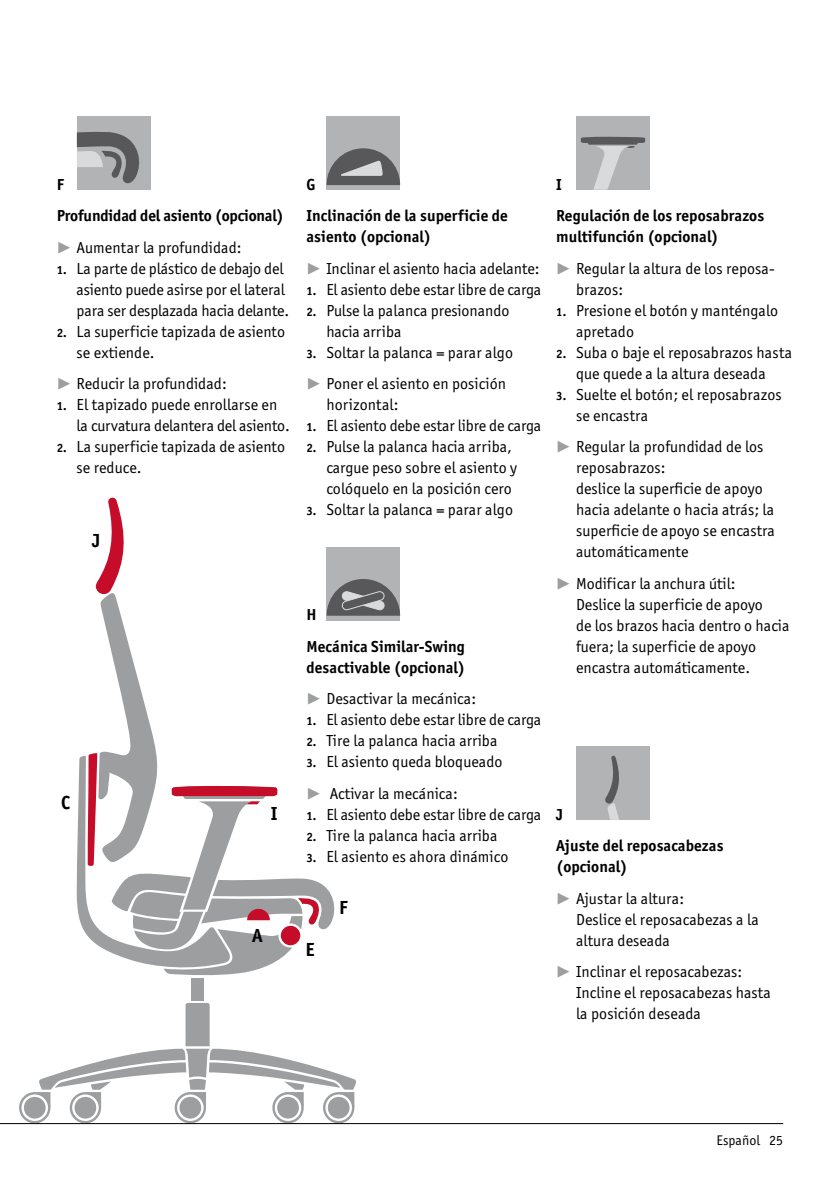
<style>
.page{position:relative;width:840px;height:1191px;background:#fff}
.page>*{position:absolute;margin:0;border:0;box-sizing:border-box;transform-origin:0 0}
.Subline_Bold{font:700 19px "Officina San Itc T";color:#000}
.Text_Book{font:16px/21px "Officina San Itc T";letter-spacing:.005em;color:#000}
.Normal_Bold{font:700 16px/21px "Officina San Itc T";letter-spacing:.005em;color:#000}
.t1{font:14px "Officina San Itc T";letter-spacing:.005em;color:#000}
.s1{font-family:"European Pi Four";font-size:15px;color:#9c9e9f}
.s2{font-weight:700;font-size:12px}
</style>
<div class="page">
<svg style="left:19px;top:1003px;width:337px;height:120px"></svg>
<div style="left:191px;top:977px;width:12px;height:23px;background:#9c9e9f"></div>
<div style="left:77px;top:116px;width:73px;height:74px;background:#b1b3b4"></div>
<svg style="left:77px;top:131px;width:63px;height:53px"></svg>
<div style="left:326px;top:116px;width:74px;height:74px;background:#b1b3b4"></div>
<svg style="left:326px;top:148px;width:74px;height:37px"></svg>
<div style="left:576px;top:116px;width:73px;height:74px;background:#b1b3b4"></div>
<svg style="left:580px;top:137px;width:64px;height:53px"></svg>
<svg style="left:77px;top:497px;width:323px;height:478px"></svg>
<div style="left:576px;top:746px;width:73px;height:74px;background:#b1b3b4"></div>
<svg style="left:605px;top:755px;width:14px;height:65px"></svg>
<hr style="left:0;top:1123px;width:782px;height:1px;background:#000">
<p class="Normal_Bold" style="left:57px;top:173px;width:9px">F</p>
<p class="Normal_Bold" style="left:306px;top:173px;width:10px">G</p>
<p class="Normal_Bold" style="left:556px;top:173px;width:7px">I</p>
<p class="Normal_Bold" style="left:57px;top:205px;width:228px">Profundidad del asiento (opcional)</p>
<p class="Text_Book" style="left:57px;top:237px;width:186px"><span class="s1">P</span> Aumentar la profundidad:</p>
<p class="Text_Book" style="left:77px;top:258px;width:214px;text-indent:-20px"><span class="s2">1.</span> La parte de plástico de debajo del asiento puede asirse por el lateral para ser desplazada hacia delante.</p>
<p class="Text_Book" style="left:77px;top:321px;width:210px;text-indent:-20px"><span class="s2">2.</span> La superficie tapizada de asiento se extiende.</p>
<p class="Text_Book" style="left:57px;top:373px;width:171px"><span class="s1">P</span> Reducir la profundidad:</p>
<p class="Text_Book" style="left:77px;top:394px;width:215px;text-indent:-20px"><span class="s2">1.</span> El tapizado puede enrollarse en la curvatura delantera del asiento.</p>
<p class="Text_Book" style="left:77px;top:436px;width:210px;text-indent:-20px"><span class="s2">2.</span> La superficie tapizada de asiento se reduce.</p>
<p class="Subline_Bold" style="left:92px;top:528px;width:10px">J</p>
<p class="Subline_Bold" style="left:61px;top:791px;width:10px">C</p>
<p class="Subline_Bold" style="left:271px;top:801px;width:8px">I</p>
<p class="Subline_Bold" style="left:252px;top:924px;width:12px">A</p>
<p class="Normal_Bold" style="left:306px;top:205px;width:203px">Inclinación de la superficie de</p>
<p class="Normal_Bold" style="left:306px;top:226px;width:126px">asiento (opcional)</p>
<p class="Text_Book" style="left:306px;top:258px;width:234px"><span class="s1">P</span> Inclinar el asiento hacia adelante:</p>
<p class="Text_Book" style="left:306px;top:279px;width:236px"><span class="s2">1.</span> El asiento debe estar libre de carga</p>
<p class="Text_Book" style="left:306px;top:300px;width:204px"><span class="s2">2.</span> Pulse la palanca presionando</p>
<p class="Text_Book" style="left:326px;top:321px;width:76px">hacia arriba</p>
<p class="Text_Book" style="left:306px;top:342px;width:208px"><span class="s2">3.</span> Soltar la palanca = parar algo</p>
<p class="Text_Book" style="left:306px;top:373px;width:201px"><span class="s1">P</span> Poner el asiento en posición</p>
<p class="Text_Book" style="left:326px;top:394px;width:74px">horizontal:</p>
<p class="Text_Book" style="left:306px;top:415px;width:236px"><span class="s2">1.</span> El asiento debe estar libre de carga</p>
<p class="Text_Book" style="left:306px;top:436px;width:207px"><span class="s2">2.</span> Pulse la palanca hacia arriba,</p>
<p class="Text_Book" style="left:326px;top:457px;width:192px">cargue peso sobre el asiento y colóquelo en la posición cero</p>
<p class="Text_Book" style="left:306px;top:499px;width:208px"><span class="s2">3.</span> Soltar la palanca = parar algo</p>
<p class="Normal_Bold" style="left:306px;top:604px;width:12px">H</p>
<p class="Normal_Bold" style="left:306px;top:635px;width:160px">Mecánica Similar-Swing desactivable (opcional)</p>
<p class="Text_Book" style="left:306px;top:688px;width:171px"><span class="s1">P</span> Desactivar la mecánica:</p>
<p class="Text_Book" style="left:306px;top:709px;width:236px"><span class="s2">1.</span> El asiento debe estar libre de carga</p>
<p class="Text_Book" style="left:306px;top:730px;width:192px"><span class="s2">2.</span> Tire la palanca hacia arriba</p>
<p class="Text_Book" style="left:306px;top:751px;width:197px"><span class="s2">3.</span> El asiento queda bloqueado</p>
<p class="Text_Book" style="left:306px;top:783px;width:153px"><span class="s1">P</span> Activar la mecánica:</p>
<p class="Text_Book" style="left:306px;top:804px;width:236px"><span class="s2">1.</span> El asiento debe estar libre de carga</p>
<p class="Text_Book" style="left:306px;top:825px;width:192px"><span class="s2">2.</span> Tire la palanca hacia arriba</p>
<p class="Text_Book" style="left:306px;top:846px;width:203px"><span class="s2">3.</span> El asiento es ahora dinámico</p>
<p class="Subline_Bold" style="left:305px;top:938px;width:11px">E</p>
<p class="Subline_Bold" style="left:339px;top:896px;width:10px">F</p>
<p class="Normal_Bold" style="left:556px;top:205px;width:209px">Regulación de los reposabrazos multifunción (opcional)</p>
<p class="Text_Book" style="left:556px;top:258px;width:220px"><span class="s1">P</span> Regular la altura de los reposa-</p>
<p class="Text_Book" style="left:575px;top:279px;width:48px">brazos:</p>
<p class="Text_Book" style="left:556px;top:300px;width:223px"><span class="s2">1.</span> Presione el botón y manténgalo</p>
<p class="Text_Book" style="left:575px;top:321px;width:59px">apretado</p>
<p class="Text_Book" style="left:556px;top:342px;width:237px"><span class="s2">2.</span> Suba o baje el reposabrazos hasta</p>
<p class="Text_Book" style="left:575px;top:363px;width:191px">que quede a la altura deseada</p>
<p class="Text_Book" style="left:556px;top:384px;width:227px"><span class="s2">3.</span> Suelte el botón; el reposabrazos</p>
<p class="Text_Book" style="left:575px;top:405px;width:74px">se encastra</p>
<p class="Text_Book" style="left:556px;top:436px;width:209px"><span class="s1">P</span> Regular la profundidad de los</p>
<p class="Text_Book" style="left:575px;top:457px;width:91px">reposabrazos:</p>
<p class="Text_Book" style="left:575px;top:478px;width:188px">deslice la superficie de apoyo</p>
<p class="Text_Book" style="left:575px;top:499px;width:199px">hacia adelante o hacia atrás; la</p>
<p class="Text_Book" style="left:575px;top:520px;width:200px">superficie de apoyo se encastra</p>
<p class="Text_Book" style="left:575px;top:541px;width:114px">automáticamente</p>
<p class="Text_Book" style="left:556px;top:573px;width:181px"><span class="s1">P</span> Modificar la anchura útil:</p>
<p class="Text_Book" style="left:575px;top:594px;width:215px">Deslice la superficie de apoyo<br>de los brazos hacia dentro o hacia fuera; la superficie de apoyo</p>
<p class="Text_Book" style="left:575px;top:657px;width:175px">encastra automáticamente.</p>
<p class="Normal_Bold" style="left:556px;top:803px;width:8px">J</p>
<p class="Normal_Bold" style="left:556px;top:835px;width:169px">Ajuste del reposacabezas (opcional)</p>
<p class="Text_Book" style="left:556px;top:888px;width:129px"><span class="s1">P</span> Ajustar la altura:</p>
<p class="Text_Book" style="left:575px;top:909px;width:184px">Deslice el reposacabezas a la</p>
<p class="Text_Book" style="left:575px;top:930px;width:95px">altura deseada</p>
<p class="Text_Book" style="left:556px;top:961px;width:187px"><span class="s1">P</span> Inclinar el reposacabezas:</p>
<p class="Text_Book" style="left:575px;top:982px;width:196px">Incline el reposacabezas hasta la posición deseada</p>
<p class="t1" style="left:716px;top:1132px;width:68px">Español 25</p>
</div>
